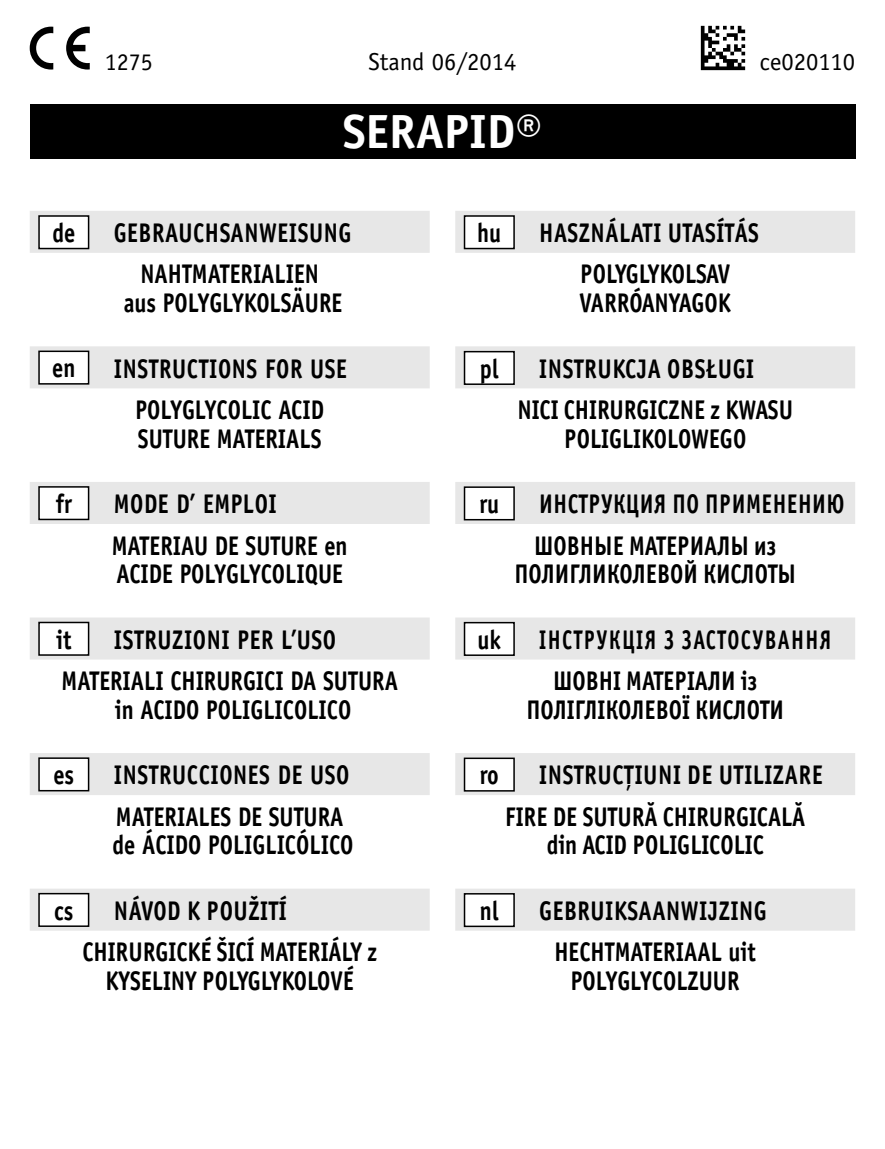
<style>
.page{position:relative;width:885px;height:1149px;background:#fff}
.page>*{position:absolute;margin:0;border:0;box-sizing:border-box;transform-origin:0 0}
.t1{font:700 48px "Officina Sans";color:#fff}
.t2{font:700 27px/41.4px "Officina Sans";color:#000;text-align:center;scale:.83 1}
.t3{font:700 27px/41.4px "Officina Sans E";color:#000;scale:.83 1}
.t4{font:700 27px "Officina Sans C";color:#000;scale:.83 1}
.t5{font:700 27px/41.4px "Officina Sans C";letter-spacing:.025em;color:#000;text-align:center;scale:.83 1}
.t6{font:700 27px/41.4px "Officina Sans C";letter-spacing:.07em;color:#000;scale:.75 1}
.t7{font:27px/28.5px "Officina Sans Bold T";color:#000;text-align:center;scale:.83 1}
.t8{font:700 27px/41.4px "Officina Sans";letter-spacing:.025em;color:#000;text-align:center;scale:.83 1}
.t9{font:700 27px "Officina Sans E";letter-spacing:.025em;color:#000;scale:.83 1}
.t10{font:24.6px "Officina Sans";color:#000}
.t11{font:24px "Officina Sans";color:#000}
</style>
<div class="page">
<div style="left:455px;top:211px;width:400px;height:42px;background:#e7e7e7"></div>
<div style="left:455px;top:346px;width:400px;height:42px;background:#e7e7e7"></div>
<div style="left:455px;top:482px;width:400px;height:42px;background:#e7e7e7"></div>
<div style="left:455px;top:617px;width:400px;height:42px;background:#e7e7e7"></div>
<div style="left:455px;top:752px;width:400px;height:42px;background:#e7e7e7"></div>
<div style="left:455px;top:888px;width:400px;height:42px;background:#e7e7e7"></div>
<div style="left:30px;top:211px;width:399px;height:42px;background:#e7e7e7"></div>
<div style="left:30px;top:346px;width:399px;height:42px;background:#e7e7e7"></div>
<div style="left:30px;top:482px;width:399px;height:42px;background:#e7e7e7"></div>
<div style="left:30px;top:617px;width:399px;height:42px;background:#e7e7e7"></div>
<div style="left:30px;top:752px;width:399px;height:42px;background:#e7e7e7"></div>
<div style="left:30px;top:888px;width:399px;height:42px;background:#e7e7e7"></div>
<img style="left:700px;top:25px;width:45px;height:46px">
<div style="left:30px;top:104px;width:825px;height:54px;background:#000"></div>
<div style="left:39px;top:216px;width:50px;height:32px;background:#fff"></div>
<div style="left:38px;top:215px;width:51px;height:34px;border:2px solid #000"></div>
<div style="left:464px;top:216px;width:50px;height:32px;background:#fff"></div>
<div style="left:463px;top:215px;width:51px;height:34px;border:2px solid #000"></div>
<div style="left:39px;top:351px;width:50px;height:33px;background:#fff"></div>
<div style="left:38px;top:350px;width:51px;height:34px;border:2px solid #000"></div>
<div style="left:464px;top:351px;width:50px;height:33px;background:#fff"></div>
<div style="left:463px;top:351px;width:51px;height:34px;border:2px solid #000"></div>
<div style="left:39px;top:486px;width:50px;height:33px;background:#fff"></div>
<div style="left:38px;top:486px;width:51px;height:34px;border:2px solid #000"></div>
<div style="left:464px;top:622px;width:50px;height:33px;background:#fff"></div>
<div style="left:463px;top:621px;width:51px;height:34px;border:2px solid #000"></div>
<div style="left:39px;top:622px;width:50px;height:32px;background:#fff"></div>
<div style="left:38px;top:621px;width:51px;height:34px;border:2px solid #000"></div>
<div style="left:464px;top:758px;width:50px;height:32px;background:#fff"></div>
<div style="left:463px;top:757px;width:51px;height:34px;border:2px solid #000"></div>
<div style="left:39px;top:758px;width:50px;height:32px;background:#fff"></div>
<div style="left:38px;top:757px;width:51px;height:34px;border:2px solid #000"></div>
<div style="left:464px;top:893px;width:50px;height:33px;background:#fff"></div>
<div style="left:463px;top:892px;width:51px;height:34px;border:2px solid #000"></div>
<div style="left:39px;top:893px;width:50px;height:32px;background:#fff"></div>
<div style="left:38px;top:892px;width:51px;height:34px;border:2px solid #000"></div>
<div style="left:464px;top:487px;width:50px;height:32px;background:#fff"></div>
<div style="left:463px;top:486px;width:51px;height:34px;border:2px solid #000"></div>
<p class="t11" style="left:105px;top:52px;width:49px">1275</p>
<p class="t10" style="left:368px;top:52px;width:150px">Stand 06/2014</p>
<p class="t10" style="left:759px;top:52px;width:97px">ce020110</p>
<h1 class="t1" style="left:343px;top:113px;width:201px">SERAPID®</h1>
<p class="t3" style="left:481px;top:214px;width:19px">H</p>
<p class="t3" style="left:539px;top:214px;width:266px;text-align:center">HASZNÁLATI UTASÍTÁS<br>POLYGLYKOLSAV</p>
<p class="t3" style="left:579px;top:284px;width:184px">VARRÓANYAGOK</p>
<p class="t2" style="left:52px;top:214px;width:29px">de</p>
<p class="t2" style="left:477px;top:214px;width:30px">hu</p>
<p class="t2" style="left:56px;top:214px;width:18px">D</p>
<p class="t2" style="left:114px;top:214px;width:288px">GEBRAUCHSANWEISUNG<br>NAHTMATERIALIEN</p>
<p class="t2" style="left:124px;top:284px;width:265px">aus POLYGLYKOLSÄURE</p>
<p class="t2" style="left:52px;top:349px;width:29px">en</p>
<p class="t2" style="left:480px;top:350px;width:24px">pl</p>
<p class="t2" style="left:49px;top:350px;width:33px">GB</p>
<p class="t8" style="left:114px;top:350px;width:282px">INSTRUCTIONS FOR USE<br>POLYGLYCOLIC ACID</p>
<p class="t2" style="left:138px;top:420px;width:222px">SUTURE MATERIALS</p>
<p class="t3" style="left:476px;top:350px;width:31px">PL</p>
<p class="t9" style="left:539px;top:358px;width:260px">INSTRUKCJA OBSŁUGI</p>
<p class="t7" style="left:517px;top:395px;width:333px">NICI CHIRURGICZNE z KWASU<br>POLIGLIKOLOWEGO</p>
<p class="t2" style="left:56px;top:485px;width:21px">fr</p>
<p class="t2" style="left:57px;top:485px;width:14px">F</p>
<p class="t2" style="left:112px;top:485px;width:286px;text-align:left">MODE D’ EMPLOI<br>MATERIAU DE SUTURE en</p>
<p class="t2" style="left:116px;top:555px;width:274px">ACIDE POLYGLYCOLIQUE</p>
<p class="t5" style="left:468px;top:485px;width:454px">RUS ИНСТРУКЦИЯ ПО ПРИМЕНЕНИЮ<br>ШОВНЫЕ МАТЕРИАЛЫ из</p>
<p class="t4" style="left:514px;top:563px;width:341px">ПОЛИГЛИКОЛЕВОЙ КИСЛОТЫ</p>
<p class="t2" style="left:479px;top:485px;width:26px">ru</p>
<p class="t2" style="left:56px;top:620px;width:20px">it</p>
<p class="t2" style="left:477px;top:621px;width:30px">uk</p>
<p class="t2" style="left:62px;top:621px;width:407px">ISTRUZIONI PER L’USO<br>MATERIALI CHIRURGICI DA SUTURA</p>
<p class="t2" style="left:115px;top:691px;width:287px">in ACIDO POLIGLICOLICO</p>
<p class="t4" style="left:473px;top:629px;width:35px">UA</p>
<p class="t6" style="left:553px;top:621px;width:373px;text-indent:-14px">ІНСТРУКЦІЯ З ЗАСТОСУВАННЯ<br>ШОВНІ МАТЕРІАЛИ із</p>
<p class="t4" style="left:526px;top:698px;width:312px">ПОЛІГЛІКОЛЕВОЇ КИСЛОТИ</p>
<p class="t2" style="left:58px;top:621px;width:11px">I</p>
<p class="t2" style="left:57px;top:756px;width:14px">E</p>
<p class="t2" style="left:114px;top:756px;width:285px;text-align:left">INSTRUCCIONES DE USO<br>MATERIALES DE SUTURA</p>
<p class="t2" style="left:113px;top:826px;width:292px">de ÁCIDO POLIGLICÓLICO</p>
<p class="t3" style="left:474px;top:756px;width:34px">RO</p>
<p class="t3" style="left:505px;top:756px;width:384px;text-indent:34px">INSTRUCŢIUNI DE UTILIZARE<br>FIRE DE SUTURĂ CHIRURGICALĂ</p>
<p class="t3" style="left:546px;top:826px;width:263px">din ACID POLIGLICOLIC</p>
<p class="t2" style="left:53px;top:756px;width:27px">es</p>
<p class="t2" style="left:479px;top:756px;width:25px">ro</p>
<p class="t3" style="left:51px;top:892px;width:29px">CZ</p>
<p class="t3" style="left:82px;top:892px;width:356px;text-indent:31px">NÁVOD K POUŽITÍ<br>CHIRURGICKÉ ŠICÍ MATERIÁLY z</p>
<p class="t3" style="left:105px;top:961px;width:301px">KYSELINY POLYGLYKOLOVÉ</p>
<p class="t2" style="left:54px;top:891px;width:25px">cs</p>
<p class="t2" style="left:480px;top:891px;width:24px">nl</p>
<p class="t2" style="left:539px;top:892px;width:275px">GEBRUIKSAANWIJZING<br>HECHTMATERIAAL uit</p>
<p class="t2" style="left:571px;top:961px;width:205px">POLYGLYCOLZUUR</p>
</div>
